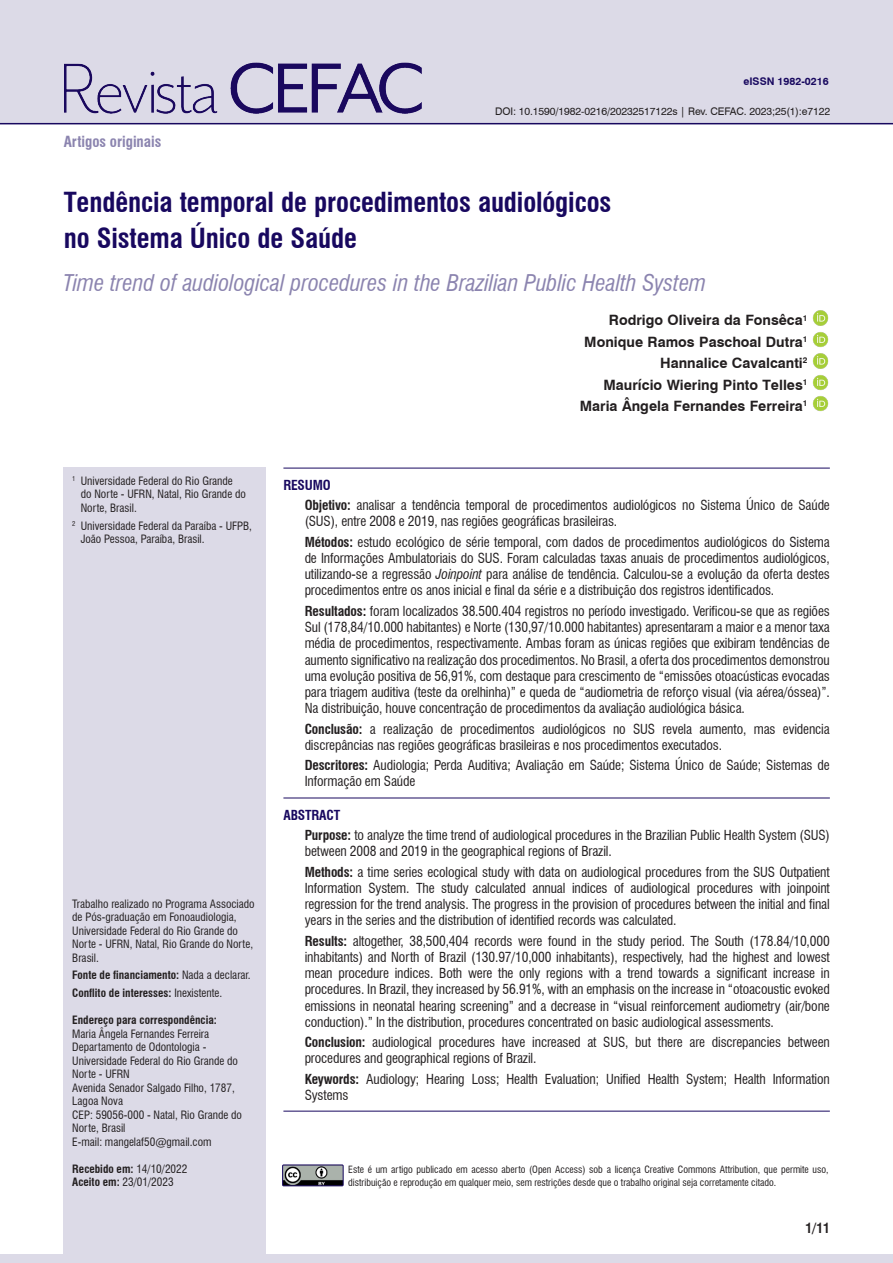
<style>
.page{position:relative;width:893px;height:1263px;background:#fff}
.page>*{position:absolute;margin:0;border:0;box-sizing:border-box;transform-origin:0 0}
.Titulo{font:700 condensed 27px/36px "Swiss 721 BT";letter-spacing:-.005em;color:#18085f}
.Titulo_ingles{font:italic condensed 22.5px "Swiss 721 BT";letter-spacing:-.005em;color:#8b84af}
.Tipo_de_artigo{font:700 condensed 15px "Swiss 721 BT";color:#8b84af}
.Autor{font:700 14.25px "Swiss 721 BT";color:#231f20}
.Resumo{font:condensed 13.5px/16.2px "Swiss 721 BT";letter-spacing:-.01em;color:#231f20}
.Resumo_fio_abaixo{font:condensed 13.5px/16.2px "Swiss 721 BT";letter-spacing:-.01em;color:#231f20}
.Resumo_título{font:700 condensed 13.5px "Swiss 721 BT";letter-spacing:-.01em;color:#18085f}
.Cabeço_autor_esquer{font:700 condensed 13.5px "Swiss 721 BT";color:#231f20}
.Endereço_correspond{font:condensed 11.25px/13.5px "Swiss 721 BT";color:#231f20}
.Notas_sem_paragrafo{font:condensed 11.25px/13.5px "Swiss 721 BT";color:#231f20}
.Notas{font:condensed 11.25px/13.5px "Swiss 721 BT";color:#231f20}
.Notas_sem_paragrafo-2{font:700 condensed 11.25px "Swiss 721 BT";color:#231f20}
.Endereço_correspond-2{font:700 condensed 11.25px "Swiss 721 BT";color:#231f20}
.Legenda_b_direito-i{font:10.5px "Swiss 721 BT";letter-spacing:-.01em;color:#231f20}
.Legenda_b_esquerdo{font:700 10.5px "Swiss 721 BT";color:#18085f}
.Notas-2{font:condensed 9.75px/13.5px "Swiss 721 BT";color:#231f20}
.s1{font-weight:400}
.s2{font-weight:700}
.s3{font-style:italic}
</style>
<div class="page">
<div style="left:64px;top:468px;width:202px;height:795px;background:#dcdae7"></div>
<img style="left:813px;top:310px;width:16px;height:16px">
<img style="left:812px;top:332px;width:17px;height:15px">
<img style="left:813px;top:353px;width:16px;height:16px">
<img style="left:812px;top:375px;width:17px;height:15px">
<img style="left:812px;top:396px;width:17px;height:15px">
<hr style="left:283px;top:468px;width:547px;height:1px;background:#18085f">
<hr style="left:283px;top:798px;width:547px;height:1px;background:#18085f">
<hr style="left:283px;top:1111px;width:547px;height:1px;background:#18085f">
<div style="left:0;top:0;width:893px;height:124px;background:#dcdae7"></div>
<img style="left:65px;top:62px;width:357px;height:52px">
<img style="left:284px;top:1166px;width:58px;height:18px">
<div style="left:282px;top:1164px;width:62px;height:22px;border:1px solid #18085f"></div>
<div style="left:0;top:1254px;width:893px;height:9px;background:#dcdae7"></div>
<p class="Legenda_b_esquerdo" style="left:743px;top:74px;width:87px">eISSN 1982-0216</p>
<p class="Tipo_de_artigo" style="left:64px;top:133px;width:99px">Artigos originais</p>
<p class="Legenda_b_direito-i" style="left:495px;top:104px;width:337px">DOI: 10.1590/1982-0216/20232517122s | Rev. CEFAC. 2023;25(1):e7122</p>
<p class="Titulo" style="left:64px;top:185px;width:549px">Tendência temporal de procedimentos audiológicos no Sistema Único de Saúde</p>
<p class="Titulo_ingles" style="left:64px;top:270px;width:644px">Time trend of audiological procedures in the Brazilian Public Health System</p>
<p class="Autor" style="left:609px;top:310px;width:200px">Rodrigo Oliveira da Fonsêca<sup>1</sup></p>
<p class="Autor" style="left:584px;top:332px;width:225px">Monique Ramos Paschoal Dutra<sup>1</sup></p>
<p class="Autor" style="left:660px;top:353px;width:149px">Hannalice Cavalcanti<sup>2</sup></p>
<p class="Autor" style="left:603px;top:375px;width:205px">Maurício Wiering Pinto Telles<sup>1</sup></p>
<p class="Autor" style="left:580px;top:396px;width:229px">Maria Ângela Fernandes Ferreira<sup>1</sup></p>
<p class="Notas" style="left:81px;top:474px;width:167px;text-indent:-9px"><sup>1</sup> Universidade Federal do Rio Grande do Norte - UFRN, Natal, Rio Grande do<br>Norte, Brasil.</p>
<p class="Notas" style="left:81px;top:519px;width:173px;text-indent:-9px"><sup>2</sup> Universidade Federal da Paraíba - UFPB,<br>João Pessoa, Paraíba, Brasil.</p>
<p class="Notas_sem_paragrafo" style="left:72px;top:897px;width:184px">Trabalho realizado no Programa Associado de Pós-graduação em Fonoaudiologia, Universidade Federal do Rio Grande do Norte - UFRN, Natal, Rio Grande do Norte, Brasil.</p>
<p class="Notas_sem_paragrafo-2" style="left:72px;top:968px;width:180px">Fonte de financiamento: <span class="s1">Nada a declarar.</span></p>
<p class="Notas_sem_paragrafo-2" style="left:72px;top:986px;width:152px">Conflito de interesses: <span class="s1">Inexistente.</span></p>
<p class="Endereço_correspond-2" style="left:72px;top:1013px;width:146px">Endereço para correspondência:</p>
<p class="Endereço_correspond" style="left:72px;top:1027px;width:138px">Maria Ângela Fernandes Ferreira</p>
<p class="Endereço_correspond" style="left:72px;top:1040px;width:167px">Departamento de Odontologia -<br>Universidade Federal do Rio Grande do<br>Norte - UFRN</p>
<p class="Endereço_correspond" style="left:72px;top:1081px;width:164px">Avenida Senador Salgado Filho, 1787,<br>Lagoa Nova</p>
<p class="Endereço_correspond" style="left:72px;top:1108px;width:171px">CEP: 59056-000 - Natal, Rio Grande do<br>Norte, Brasil</p>
<p class="Endereço_correspond" style="left:72px;top:1135px;width:141px">E-mail: mangelaf50@gmail.com</p>
<p class="Endereço_correspond-2" style="left:72px;top:1162px;width:117px">Recebido em: <span class="s1">14/10/2022</span></p>
<p class="Endereço_correspond" style="left:72px;top:1175px;width:103px"><span class="s2">Aceito em:</span> 23/01/2023</p>
<p class="Resumo_título" style="left:283px;top:477px;width:49px">RESUMO</p>
<p class="Resumo" style="left:305px;top:497px;width:527px"><span class="s2">Objetivo:</span> analisar a tendência temporal de procedimentos audiológicos no Sistema Único de Saúde (SUS), entre 2008 e 2019, nas regiões geográficas brasileiras.</p>
<p class="Resumo" style="left:305px;top:534px;width:527px;text-align:justify"><span class="s2">Métodos:</span> estudo ecológico de série temporal, com dados de procedimentos audiológicos do Sistema de Informações Ambulatoriais do SUS. Foram calculadas taxas anuais de procedimentos audiológicos, utilizando-se a regressão <span class="s3">Joinpoint</span> para análise de tendência. Calculou-se a evolução da oferta destes procedimentos entre os anos inicial e final da série e a distribuição dos registros identificados.</p>
<p class="Resumo" style="left:305px;top:603px;width:527px;text-align:justify"><span class="s2">Resultados:</span> foram localizados 38.500.404 registros no período investigado. Verificou-se que as regiões Sul (178,84/10.000 habitantes) e Norte (130,97/10.000 habitantes) apresentaram a maior e a menor taxa média de procedimentos, respectivamente. Ambas foram as únicas regiões que exibiram tendências de aumento significativo na realização dos procedimentos. No Brasil, a oferta dos procedimentos demonstrou uma evolução positiva de 56,91%, com destaque para crescimento de “emissões otoacústicas evocadas para triagem auditiva (teste da orelhinha)” e queda de “audiometria de reforço visual (via aérea/óssea)”.<br>Na distribuição, houve concentração de procedimentos da avaliação audiológica básica.</p>
<p class="Resumo" style="left:305px;top:720px;width:527px"><span class="s2">Conclusão:</span> a realização de procedimentos audiológicos no SUS revela aumento, mas evidencia discrepâncias nas regiões geográficas brasileiras e nos procedimentos executados.</p>
<p class="Resumo" style="left:305px;top:757px;width:527px"><span class="s2">Descritores:</span> Audiologia; Perda Auditiva; Avaliação em Saúde; Sistema Único de Saúde; Sistemas de<br>Informação em Saúde</p>
<p class="Resumo_título" style="left:283px;top:807px;width:58px">ABSTRACT</p>
<p class="Resumo" style="left:305px;top:827px;width:527px"><span class="s2">Purpose:</span> to analyze the time trend of audiological procedures in the Brazilian Public Health System (SUS) between 2008 and 2019 in the geographical regions of Brazil.</p>
<p class="Resumo" style="left:305px;top:864px;width:527px;text-align:justify"><span class="s2">Methods:</span> a time series ecological study with data on audiological procedures from the SUS Outpatient Information System. The study calculated annual indices of audiological procedures with joinpoint regression for the trend analysis. The progress in the provision of procedures between the initial and final years in the series and the distribution of identified records was calculated.</p>
<p class="Resumo" style="left:305px;top:933px;width:527px;text-align:justify"><span class="s2">Results:</span> altogether, 38,500,404 records were found in the study period. The South (178.84/10,000 inhabitants) and North of Brazil (130.97/10,000 inhabitants), respectively, had the highest and lowest mean procedure indices. Both were the only regions with a trend towards a significant increase in procedures. In Brazil, they increased by 56.91%, with an emphasis on the increase in “otoacoustic evoked emissions in neonatal hearing screening” and a decrease in “visual reinforcement audiometry (air/bone conduction).” In the distribution, procedures concentrated on basic audiological assessments.</p>
<p class="Resumo" style="left:305px;top:1034px;width:527px"><span class="s2">Conclusion:</span> audiological procedures have increased at SUS, but there are discrepancies between procedures and geographical regions of Brazil.</p>
<p class="Resumo_fio_abaixo" style="left:305px;top:1071px;width:527px"><span class="s2">Keywords:</span> Audiology; Hearing Loss; Health Evaluation; Unified Health System; Health Information<br>Systems</p>
<p class="Notas-2" style="left:348px;top:1162px;width:482px">Este é um artigo publicado em acesso aberto (Open Access) sob a licença Creative Commons Attribution, que permite uso, distribuição e reprodução em qualquer meio, sem restrições desde que o trabalho original seja corretamente citado.</p>
<p class="Cabeço_autor_esquer" style="left:805px;top:1219px;width:26px">1/11</p>
</div>
